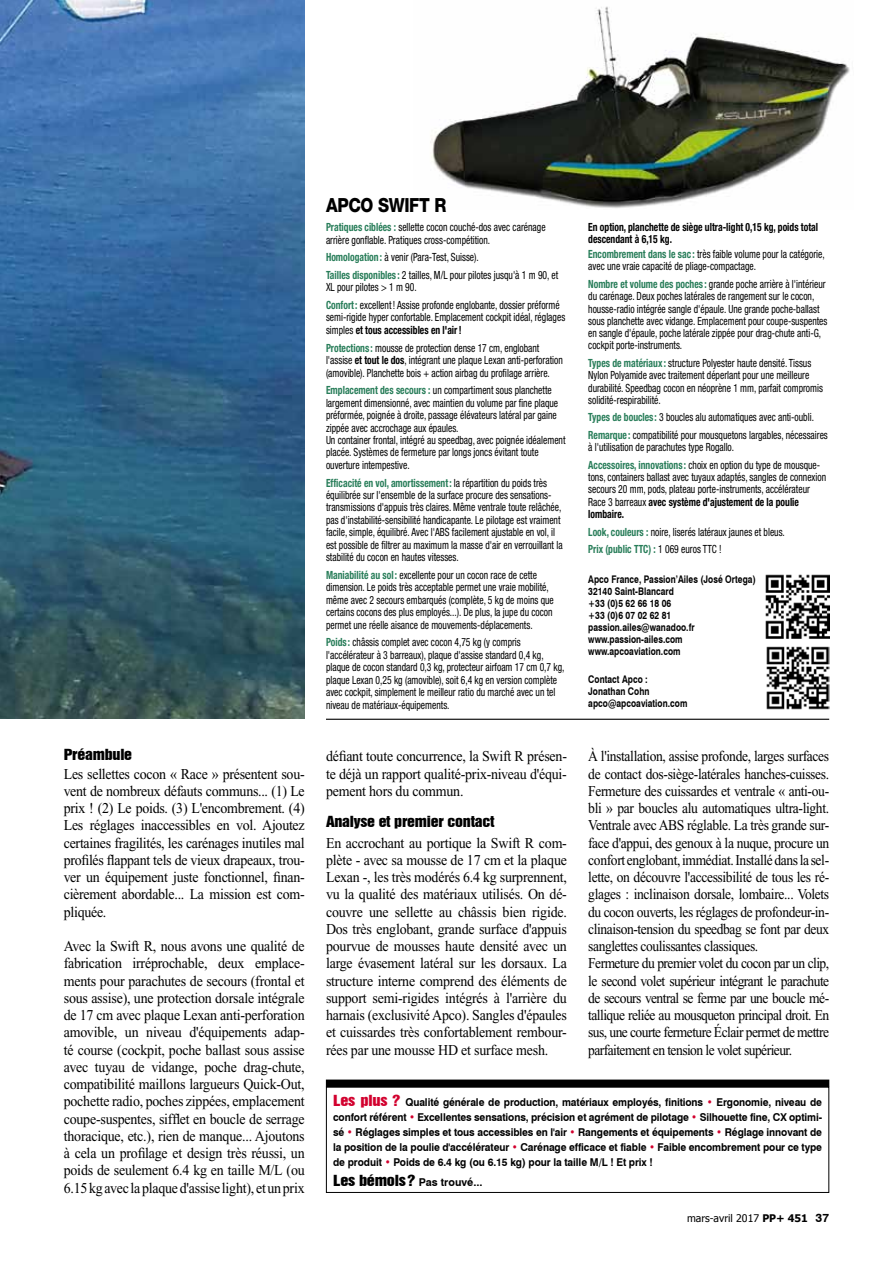
<style>
.page{position:relative;width:893px;height:1263px;background:#fff}
.page>*{position:absolute;margin:0;border:0;box-sizing:border-box;transform-origin:0 0}
.t1{font:800 19.5px "Helvetica Neue";letter-spacing:-.02em;color:#000;scale:.85 1}
.t2{font:15px/17.2px "Times New Roman";letter-spacing:-.025em;color:#000;text-align:justify;scale:.93 1}
.t3{font:15px/17.2px "Times New Roman";letter-spacing:-.025em;color:#000;scale:.9 1}
.t4{font:14.1px "Swiss 921 BT Regular A";letter-spacing:-.015em;color:#000;scale:1.15 1}
.t5{font:condensed 11.25px/12.5px "Helvetica Neue";color:#000;scale:.85 1}
.t6{font:700 condensed 11.25px/12.3px "Helvetica Neue";color:#000;scale:.85 1}
.t7{font:700 10.8px/15px "Swiss 721 BT";letter-spacing:-.01em;color:#000;text-align:justify;scale:.94 1}
.t8{font:700 10.8px "Swiss 721 BT";letter-spacing:-.01em;color:#000}
.t9{font:700 10.5px/12px "Swiss 721 BT";letter-spacing:.005em;color:#000;scale:.8 1}
.t10{font:10.5px "Tahoma";color:#000}
.s1{font-weight:700;color:#287d59}
.s2{font-weight:700}
.s3{font-family:"Swiss 921 BT Regular A";font-weight:400;font-size:14.1px;color:#d2002e}
.s4{color:#d2002e}
.s5{font-family:"Swiss 921 BT Regular A";font-weight:400;font-size:14.1px}
.s6{font-family:"Swiss 721 BT";font-weight:700;font-size:12px}
</style>
<div class="page">
<img style="left:0;top:0;width:305px;height:719px">
<img style="left:430px;top:6px;width:420px;height:202px">
<hr style="left:326px;top:719px;width:503px;height:1px;background:#000">
<div style="left:326px;top:1087px;width:503px;height:106px;border:1px solid #000"></div>
<div style="left:326px;top:1080px;width:503px;height:6px;background:#000"></div>
<div style="left:326px;top:1080px;width:503px;height:7px;border:1px solid #000"></div>
<img style="left:765px;top:575px;width:64px;height:64px">
<img style="left:766px;top:646px;width:63px;height:63px">
<p class="t4" style="left:64px;top:745px;width:61px">Préambule</p>
<p class="t2" style="left:64px;top:765px;width:261px">Les sellettes cocon « Race » présentent sou&shy;vent de nombreux défauts communs... (1) Le prix ! (2) Le poids. (3) L'encombrement. (4)<br>Les réglages inaccessibles en vol. Ajoutez certaines fragilités, les carénages inutiles mal profilés flappant tels de vieux drapeaux, trou&shy;ver un équipement juste fonctionnel, finan&shy;cièrement abordable... La mission est com&shy;pliquée.</p>
<p class="t2" style="left:64px;top:937px;width:261px">Avec la Swift R, nous avons une qualité de fabrication irréprochable, deux emplace&shy;ments pour parachutes de secours (frontal et sous assise), une protection dorsale intégrale de 17 cm avec plaque Lexan anti-perforation amovible, un niveau d'équipements adap&shy;té course (cockpit, poche ballast sous assise avec tuyau de vidange, poche drag-chute, compatibilité maillons largueurs Quick-Out, pochette radio, poches zippées, emplacement coupe-suspentes, sifflet en boucle de serrage thoracique, etc.), rien de manque... Ajoutons à cela un profilage et design très réussi, un poids de seulement 6.4 kg en taille M/L (ou 6.15 kg avec la plaque d'assise light), et un prix</p>
<h1 class="t1" style="left:326px;top:194px;width:143px">APCO SWIFT R</h1>
<p class="t5" style="left:326px;top:221px;width:260px"><span class="s1">Pratiques ciblées :</span> sellette cocon couché-dos avec carénage arrière gonflable. Pratiques cross-compétition.</p>
<p class="t5" style="left:326px;top:248px;width:275px;line-height:17.7px"><span class="s1">Homologation :</span> à venir (Para-Test, Suisse).<br><span class="s1">Tailles disponibles :</span> 2 tailles, M/L pour pilotes jusqu'à 1 m 90, et</p>
<p class="t5" style="left:326px;top:278px;width:276px;line-height:17.7px">XL pour pilotes &gt; 1 m 90.<br><span class="s1">Confort:</span> excellent! Assise profonde englobante, dossier préformé</p>
<p class="t5" style="left:326px;top:311px;width:283px">semi-rigide hyper confortable. Emplacement cockpit idéal, réglages simples <span class="s2">et tous accessibles en l'air!</span></p>
<p class="t5" style="left:326px;top:341px;width:280px"><span class="s1">Protections :</span> mousse de protection dense 17 cm, englobant l'assise <span class="s2">et tout le dos</span>, intégrant une plaque Lexan anti-perforation (amovible). Planchette bois + action airbag du profilage arrière.</p>
<p class="t5" style="left:326px;top:384px;width:283px"><span class="s1">Emplacement des secours :</span> un compartiment sous planchette largement dimensionné, avec maintien du volume par fine plaque préformée, poignée à droite, passage élévateurs latéral par gaine zippée avec accrochage aux épaules.<br>Un container frontal, intégré au speedbag, avec poignée idéalement placée. Systèmes de fermeture par longs joncs évitant toute ouverture intempestive.</p>
<p class="t5" style="left:326px;top:476px;width:280px"><span class="s1">Efficacité en vol, amortissement:</span> la répartition du poids très équilibrée sur l'ensemble de la surface procure des sensations&shy;transmissions d'appuis très claires. Même ventrale toute relâchée, pas d'instabilité-sensibilité handicapante. Le pilotage est vraiment facile, simple, équilibré. Avec l'ABS facilement ajustable en vol, il est possible de filtrer au maximum la masse d'air en verrouillant la stabilité du cocon en hautes vitesses.</p>
<p class="t5" style="left:326px;top:569px;width:269px"><span class="s1">Maniabilité au sol :</span> excellente pour un cocon race de cette dimension. Le poids très acceptable permet une vraie mobilité, même avec 2 secours embarqués (complète, 5 kg de moins que certains cocons des plus employés...). De plus, la jupe du cocon permet une réelle aisance de mouvements-déplacements.</p>
<p class="t5" style="left:326px;top:636px;width:282px"><span class="s1">Poids :</span> châssis complet avec cocon 4,75 kg (y compris l'accélérateur à 3 barreaux), plaque d'assise standard 0,4 kg, plaque de cocon standard 0,3 kg, protecteur airfoam 17 cm 0,7 kg, plaque Lexan 0,25 kg (amovible), soit 6,4 kg en version complète avec cockpit, simplement le meilleur ratio du marché avec un tel niveau de matériaux-équipements.</p>
<p class="t6" style="left:588px;top:221px;width:272px">En option, planchette de siège ultra-light 0,15 kg, poids total descendant à 6,15 kg.</p>
<p class="t5" style="left:588px;top:248px;width:280px"><span class="s1">Encombrement dans le sac :</span> très faible volume pour la catégorie, avec une vraie capacité de pliage-compactage.</p>
<p class="t5" style="left:588px;top:278px;width:283px"><span class="s1">Nombre et volume des poches :</span> grande poche arrière à l'intérieur du carénage. Deux poches latérales de rangement sur le cocon, housse-radio intégrée sangle d'épaule. Une grande poche-ballast sous planchette avec vidange. Emplacement pour coupe-suspentes en sangle d'épaule, poche latérale zippée pour drag-chute anti-G, cockpit porte-instruments.</p>
<p class="t5" style="left:588px;top:357px;width:278px"><span class="s1">Types de matériaux :</span> structure Polyester haute densité. Tissus Nylon Polyamide avec traitement déperlant pour une meilleure durabilité. Speedbag cocon en néoprène 1 mm, parfait compromis solidité-respirabilité.</p>
<p class="t5" style="left:588px;top:409px;width:283px;line-height:17.5px"><span class="s1">Types de boucles :</span> 3 boucles alu automatiques avec anti-oubli.<br><span class="s1">Remarque :</span> compatibilité pour mousquetons largables, nécessaires</p>
<p class="t5" style="left:588px;top:438px;width:274px;line-height:17.5px">à l'utilisation de parachutes type Rogallo.<br><span class="s1">Accessoires, innovations :</span> choix en option du type de mousque-</p>
<p class="t5" style="left:588px;top:471px;width:281px">tons, containers ballast avec tuyaux adaptés, sangles de connexion secours 20 mm, pods, plateau porte-instruments, accélérateur Race 3 barreaux <span class="s2">avec système d'ajustement de la poulie lombaire.</span></p>
<p class="t5" style="left:588px;top:523px;width:233px;line-height:17.5px"><span class="s1">Look, couleurs :</span> noire, liserés latéraux jaunes et bleus.<br><span class="s1">Prix (public TTC) :</span> 1 069 euros TTC !</p>
<p class="t9" style="left:588px;top:573px;width:211px">Apco France, Passion’Ailes (José Ortega)<br>32140 Saint-Blancard<br>+33 (0)5 62 66 18 06<br>+33 (0)6 07 02 62 81 passion.ailes@wanadoo.fr www.passion-ailes.com www.apcoaviation.com</p>
<p class="t9" style="left:588px;top:674px;width:125px">Contact Apco :<br>Jonathan Cohn apco@apcoaviation.com</p>
<p class="t3" style="left:588px;top:748px;width:269px">À l'installation, assise profonde, larges surfaces de contact dos-siège-latérales hanches-cuisses.<br>Fermeture des cuissardes et ventrale « anti-ou&shy;bli » par boucles alu automatiques ultra-light.<br>Ventrale avec ABS réglable. La très grande sur&shy;face d'appui, des genoux à la nuque, procure un confort englobant, immédiat. Installé dans la sel&shy;lette, on découvre l'accessibilité de tous les ré&shy;glages : inclinaison dorsale, lombaire... Volets du cocon ouverts, les réglages de profondeur-in&shy;clinaison-tension du speedbag se font par deux sanglettes coulissantes classiques.<br>Fermeture du premier volet du cocon par un clip, le second volet supérieur intégrant le parachute de secours ventral se ferme par une boucle mé&shy;tallique reliée au mousqueton principal droit. En sus, une courte fermeture éclair permet de mettre parfaitement en tension le volet supérieur.</p>
<p class="t7" style="left:333px;top:1095px;width:522px"><span class="s3">Les plus ?</span> Qualité générale de production, matériaux employés, finitions <span class="s4">•</span> Ergonomie, niveau de confort référent <span class="s4">•</span> Excellentes sensations, précision et agrément de pilotage <span class="s4">•</span> Silhouette fine, CX optimi&shy;sé <span class="s4">•</span> Réglages simples et tous accessibles en l'air <span class="s4">•</span> Rangements et équipements <span class="s4">•</span> Réglage innovant de la position de la poulie d'accélérateur <span class="s4">•</span> Carénage efficace et fiable <span class="s4">•</span> Faible encombrement pour ce type de produit <span class="s4">•</span> Poids de 6.4 kg (ou 6.15 kg) pour la taille M/L ! Et prix !</p>
<p class="t8" style="left:333px;top:1175px;width:151px"><span class="s5">Les bémols?</span> Pas trouvé...</p>
<h2 class="t2" style="left:326px;top:748px;width:261px">défiant toute concurrence, la Swift R présen&shy;te déjà un rapport qualité-prix-niveau d'équi&shy;pement hors du commun.</h2>
<p class="t4" style="left:326px;top:812px;width:148px">Analyse et premier contact</p>
<p class="t2" style="left:326px;top:834px;width:261px">En accrochant au portique la Swift R com&shy;plète - avec sa mousse de 17 cm et la plaque Lexan -, les très modérés 6.4 kg surprennent, vu la qualité des matériaux utilisés. On dé&shy;couvre une sellette au châssis bien rigide.<br>Dos très englobant, grande surface d'appuis pourvue de mousses haute densité avec un large évasement latéral sur les dorsaux. La structure interne comprend des éléments de support semi-rigides intégrés à l'arrière du harnais (exclusivité Apco). Sangles d'épaules et cuissardes très confortablement rembour&shy;rées par une mousse HD et surface mesh.</p>
<p class="t10" style="left:687px;top:1211px;width:144px">mars-avril 2017 <span class="s2">PP+ 451</span> <span class="s6">37</span></p>
</div>
